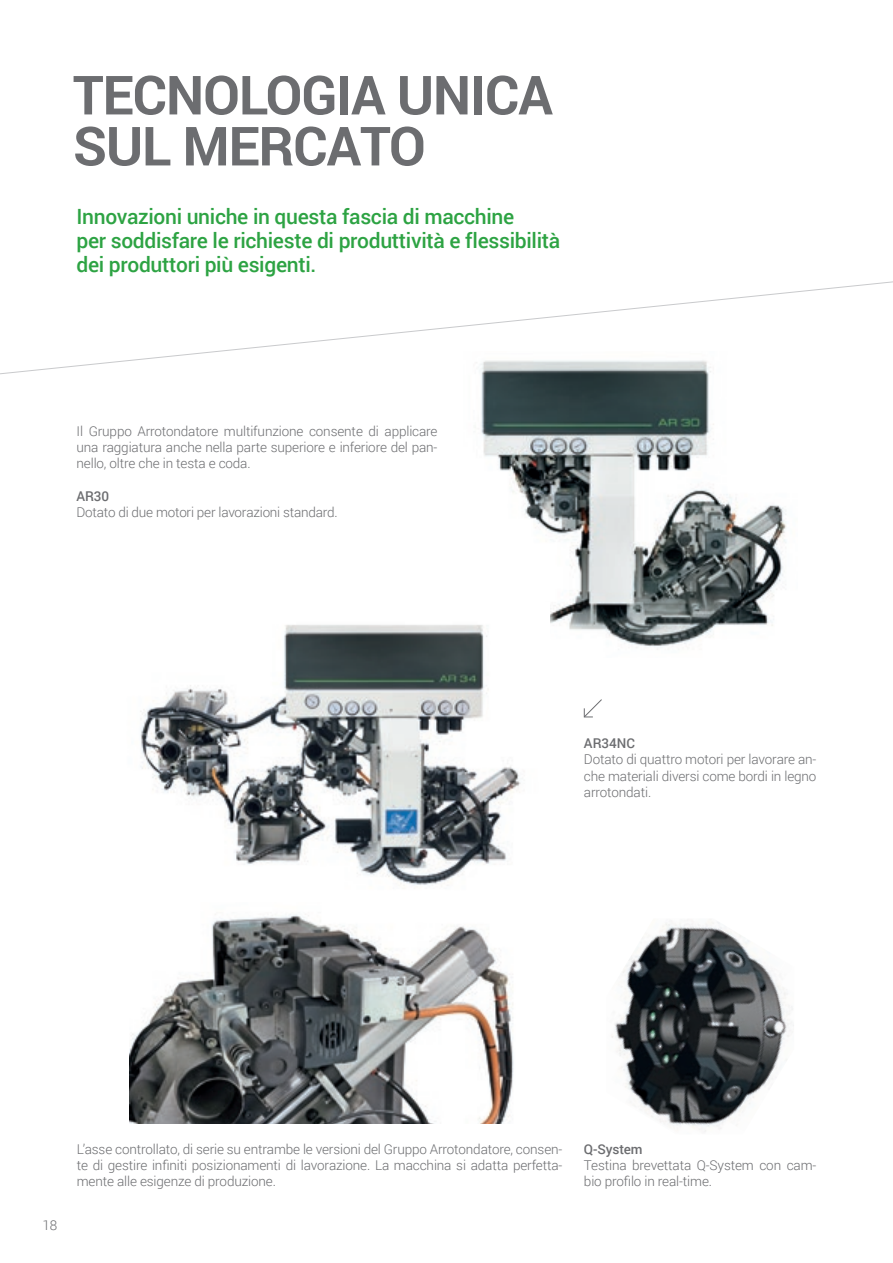
<style>
.page{position:relative;width:893px;height:1263px;background:#fff}
.page>*{position:absolute;margin:0;border:0;box-sizing:border-box;transform-origin:0 0}
.t1{font:700 54px "Roboto";letter-spacing:-.02em;color:#6c6d70}
.t2{font:500 21px/24px "Roboto";letter-spacing:-.015em;color:#2da343}
.t3{font:300 13.5px/16.2px "Roboto";letter-spacing:-.01em;color:#6c6d70;text-align:justify}
.t4{font:500 13.5px "Roboto";letter-spacing:-.01em;color:#6c6d70}
</style>
<div class="page">
<img style="left:129px;top:914px;width:385px;height:209px">
<img style="left:611px;top:921px;width:183px;height:211px">
<img style="left:481px;top:376px;width:305px;height:274px">
<svg style="left:0;top:281px;width:893px;height:95px"></svg>
<img style="left:140px;top:603px;width:410px;height:282px">
<svg style="left:583px;top:699px;width:19px;height:19px"></svg>
<p class="t1" style="left:73px;top:57px;width:481px">TECNOLOGIA UNICA</p>
<p class="t1" style="left:73px;top:108px;width:354px">SUL MERCATO</p>
<p class="t2" style="left:77px;top:203px;width:439px">Innovazioni uniche in questa fascia di macchine</p>
<p class="t2" style="left:77px;top:227px;width:485px">per soddisfare le richieste di produttività e flessibilità dei produttori più esigenti.</p>
<p class="t3" style="left:77px;top:423px;width:362px">Il Gruppo Arrotondatore multifunzione consente di applicare una raggiatura anche nella parte superiore e inferiore del pan&shy;nello, oltre che in testa e coda.</p>
<p class="t4" style="left:77px;top:486px;width:34px">AR30</p>
<p class="t3" style="left:77px;top:504px;width:263px">Dotato di due motori per lavorazioni standard.</p>
<p class="t4" style="left:584px;top:734px;width:53px">AR34NC</p>
<p class="t3" style="left:584px;top:751px;width:234px">Dotato di quattro motori per lavorare an&shy;che materiali diversi come bordi in legno arrotondati.</p>
<p class="t3" style="left:42px;top:1216px;width:16px">18</p>
<p class="t3" style="left:77px;top:1140px;width:487px">L’asse controllato, di serie su entrambe le versioni del Gruppo Arrotondatore, consen&shy;te di gestire infiniti posizionamenti di lavorazione. La macchina si adatta perfetta&shy;mente alle esigenze di produzione.</p>
<p class="t4" style="left:584px;top:1139px;width:60px">Q-System</p>
<p class="t3" style="left:584px;top:1157px;width:234px">Testina brevettata Q-System con cam&shy;bio profilo in real-time.</p>
</div>
